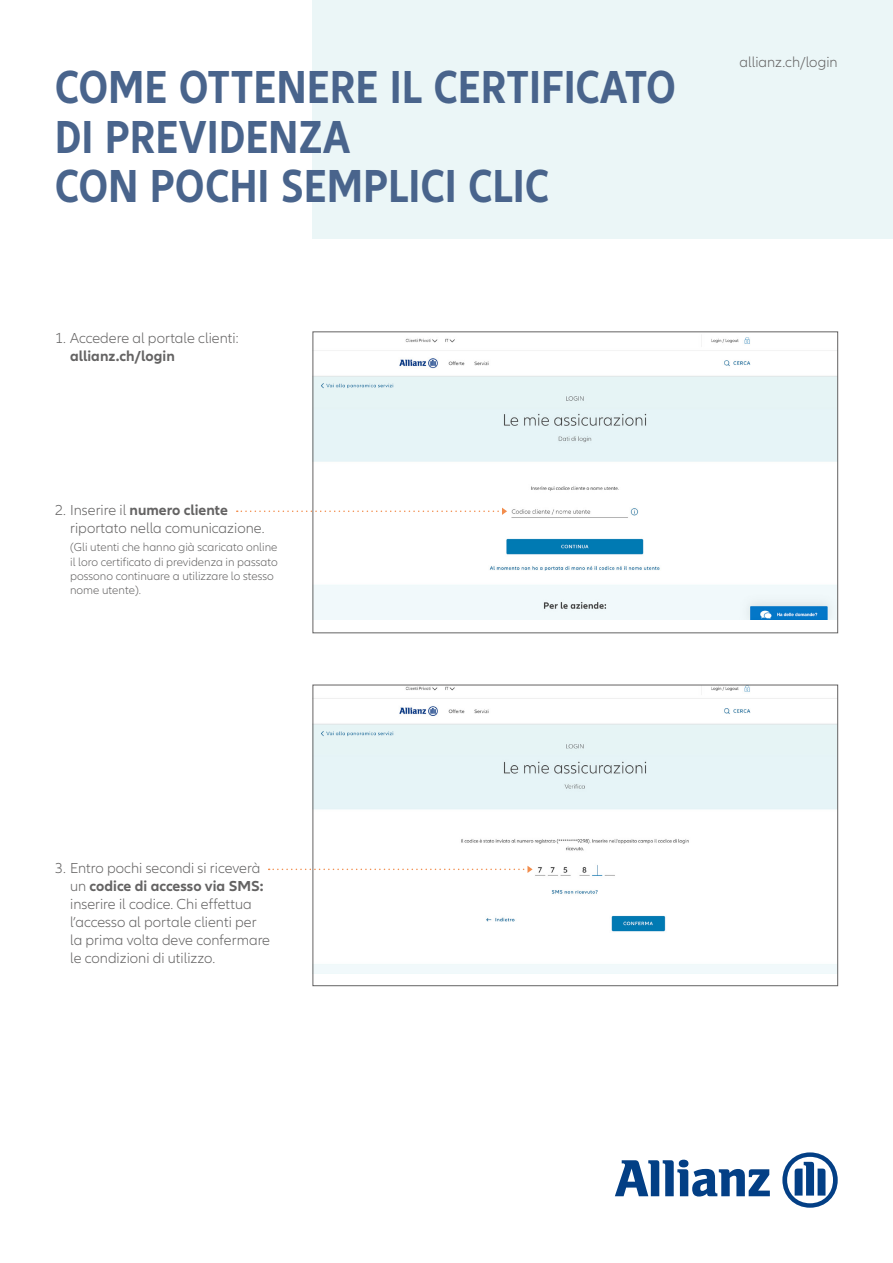
<style>
.page{position:relative;width:893px;height:1263px;background:#fff}
.page>*{position:absolute;margin:0;border:0;box-sizing:border-box;transform-origin:0 0}
.t1{font:700 condensed 48px/49.5px "Allianz Neo";letter-spacing:.01em;color:#49648c}
.t2{font:300 15px/18px "Allianz Neo";color:#646363}
.t3{font:700 15px "Allianz Neo";color:#646363}
.t4{font:300 12px/14.4px "Allianz Neo";color:#646363}
.s1{font-weight:700}
</style>
<div class="page">
<img style="left:315px;top:687px;width:521px;height:287px">
<div style="left:313px;top:685px;width:525px;height:301px;border:1px solid #646363"></div>
<img style="left:315px;top:335px;width:521px;height:285px">
<div style="left:313px;top:332px;width:525px;height:301px;border:1px solid #646363"></div>
<svg style="left:615px;top:1160px;width:155px;height:36px"></svg>
<svg style="left:782px;top:1152px;width:56px;height:56px"></svg>
<div style="left:313px;top:0;width:580px;height:238px;background:#ebf6f7"></div>
<svg style="left:237px;top:508px;width:270px;height:7px"></svg>
<svg style="left:269px;top:866px;width:264px;height:7px"></svg>
<h1 class="t1" style="left:55px;top:63px;width:622px">COME OTTENERE IL CERTIFICATO<br>DI PREVIDENZA<br>CON POCHI SEMPLICI CLIC</h1>
<p class="t2" style="left:55px;top:330px;width:185px">1. Accedere al portale clienti:</p>
<p class="t3" style="left:70px;top:347px;width:106px">allianz.ch/login</p>
<p class="t2" style="left:70px;top:501px;width:196px;text-indent:-15px">2. Inserire il <span class="s1">numero cliente </span>riportato nella comunicazione.</p>
<p class="t4" style="left:70px;top:540px;width:209px">(Gli utenti che hanno già scaricato online il loro certificato di previdenza in passato possono continuare a utilizzare lo stesso nome utente).</p>
<p class="t2" style="left:739px;top:53px;width:100px">allianz.ch/login</p>
<p class="t2" style="left:70px;top:859px;width:201px;text-indent:-15px">3. Entro pochi secondi si riceverà un <span class="s1">codice di accesso via SMS: </span>inserire il codice. Chi effettua l’accesso al portale clienti per la prima volta deve confermare le condizioni di utilizzo.</p>
</div>
